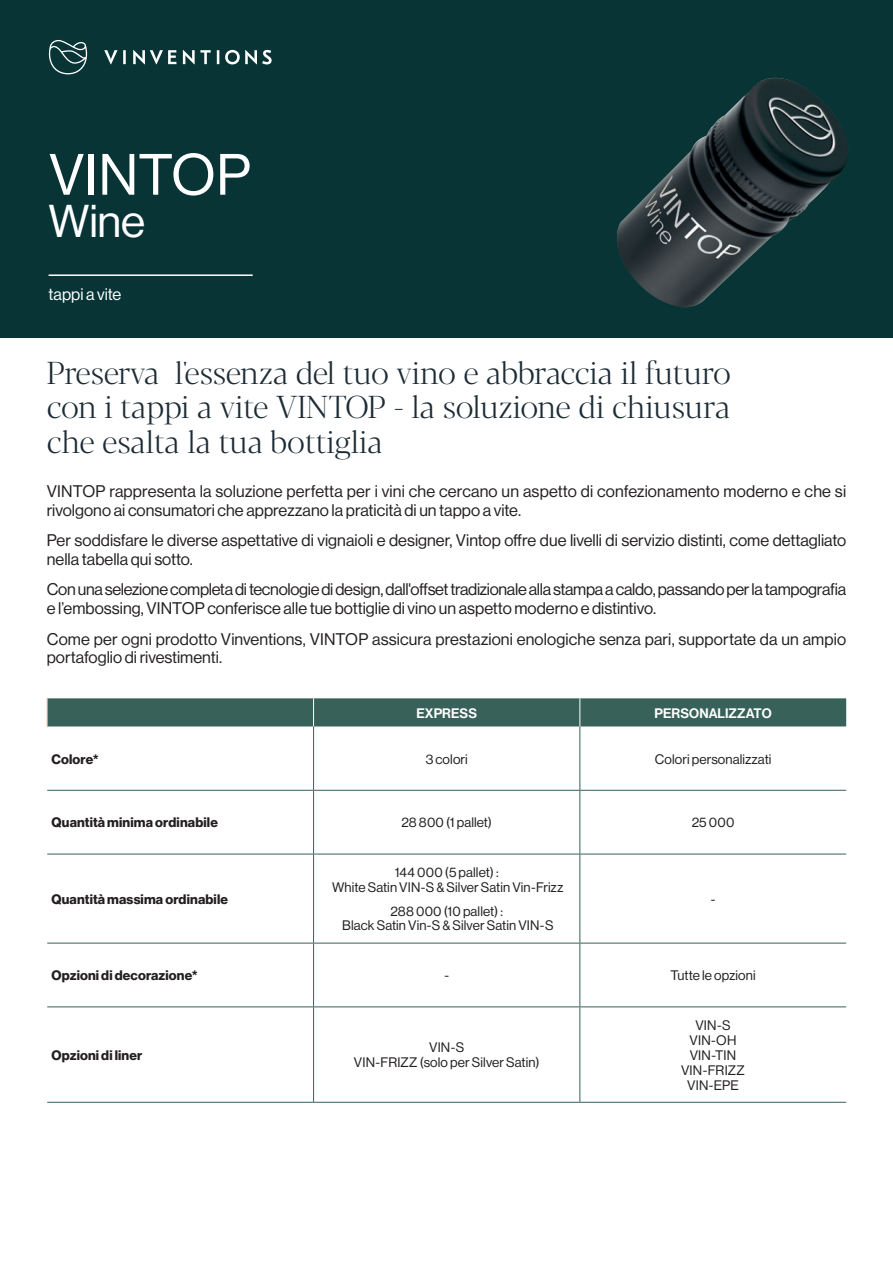
<style>
.page{position:relative;width:893px;height:1263px;background:#fff}
.page>*{position:absolute;margin:0;border:0;box-sizing:border-box;transform-origin:0 0}
.t1{font:57px "N Haas Grotesk DS Pro 55 Rg";letter-spacing:.01em;color:#fff}
.t2{font:45px "N Haas Grotesk DS Pro 55 Rg";color:#fff}
.t3{font:31.5px/34.5px "Vinventions Display";color:#1c2b34;text-align:justify}
.t4{font:16.5px/18.1px "N Haas Grotesk DS Pro 55 Rg";color:#231f20}
.t5{font:16.5px "N Haas Grotesk DS Pro 55 Rg";color:#fff}
.t6{font:13.5px/14.9px "N Haas Grotesk DS Pro 55 Rg";letter-spacing:.01em;color:#231f20;text-align:center}
.t7{font:13.5px "N Haas Grotesk DS Pro 75 Bd";letter-spacing:.01em;color:#231f20}
.t8{font:13.5px "N Haas Grotesk DS Pro 65 Md";letter-spacing:.005em;color:#fff}
</style>
<div class="page">
<div style="left:0;top:0;width:893px;height:338px;background:#083436"></div>
<svg style="left:49px;top:40px;width:38px;height:34px"></svg>
<svg style="left:104px;top:50px;width:168px;height:14px"></svg>
<div style="left:47px;top:698px;width:799px;height:28px;background:#376159"></div>
<hr style="left:313px;top:726px;width:1px;height:64px;background:#376159">
<hr style="left:579px;top:726px;width:1px;height:64px;background:#376159">
<hr style="left:47px;top:790px;width:267px;height:1px;background:#376159">
<hr style="left:314px;top:790px;width:266px;height:1px;background:#376159">
<hr style="left:313px;top:791px;width:1px;height:63px;background:#376159">
<hr style="left:580px;top:790px;width:266px;height:1px;background:#376159">
<hr style="left:579px;top:791px;width:1px;height:63px;background:#376159">
<hr style="left:47px;top:854px;width:267px;height:1px;background:#376159">
<hr style="left:314px;top:854px;width:266px;height:1px;background:#376159">
<hr style="left:313px;top:854px;width:1px;height:89px;background:#376159">
<hr style="left:580px;top:854px;width:266px;height:1px;background:#376159">
<hr style="left:579px;top:854px;width:1px;height:89px;background:#376159">
<hr style="left:47px;top:943px;width:267px;height:1px;background:#376159">
<hr style="left:314px;top:943px;width:266px;height:1px;background:#376159">
<hr style="left:313px;top:943px;width:1px;height:63px;background:#376159">
<hr style="left:580px;top:943px;width:266px;height:1px;background:#376159">
<hr style="left:579px;top:943px;width:1px;height:63px;background:#376159">
<hr style="left:47px;top:1006px;width:267px;height:1px;background:#376159">
<hr style="left:314px;top:1006px;width:266px;height:1px;background:#376159">
<hr style="left:313px;top:1007px;width:1px;height:95px;background:#376159">
<hr style="left:580px;top:1006px;width:266px;height:1px;background:#376159">
<hr style="left:579px;top:1007px;width:1px;height:95px;background:#376159">
<hr style="left:47px;top:1102px;width:267px;height:1px;background:#376159">
<hr style="left:314px;top:1102px;width:266px;height:1px;background:#376159">
<hr style="left:580px;top:1102px;width:266px;height:1px;background:#376159">
<img style="left:617px;top:78px;width:231px;height:230px">
<hr style="left:49px;top:274px;width:204px;height:2px;background:#fff">
<h1 class="t1" style="left:49px;top:142px;width:203px">VINTOP</h1>
<h2 class="t2" style="left:49px;top:195px;width:98px">Wine</h2>
<p class="t5" style="left:49px;top:285px;width:74px">tappi a vite</p>
<h3 class="t3" style="left:47px;top:356px;width:686px">Preserva l'essenza del tuo vino e abbraccia il futuro con i tappi a vite VINTOP - la soluzione di chiusura che esalta la tua bottiglia</h3>
<p class="t4" style="left:47px;top:483px;width:801px">VINTOP rappresenta la soluzione perfetta per i vini che cercano un aspetto di confezionamento moderno e che si rivolgono ai consumatori che apprezzano la praticità di un tappo a vite.</p>
<p class="t4" style="left:47px;top:532px;width:801px">Per soddisfare le diverse aspettative di vignaioli e designer, Vintop offre due livelli di servizio distinti, come dettagliato nella tabella qui sotto.</p>
<p class="t4" style="left:47px;top:581px;width:801px">Con una selezione completa di tecnologie di design, dall'offset tradizionale alla stampa a caldo, passando per la tampografia e l’embossing, VINTOP conferisce alle tue bottiglie di vino un aspetto moderno e distintivo.</p>
<p class="t4" style="left:47px;top:630px;width:801px">Come per ogni prodotto Vinventions, VINTOP assicura prestazioni enologiche senza pari, supportate da un ampio portafoglio di rivestimenti.</p>
<p class="t8" style="left:416px;top:705px;width:62px">EXPRESS</p>
<p class="t8" style="left:654px;top:705px;width:119px">PERSONALIZZATO</p>
<p class="t7" style="left:51px;top:751px;width:49px">Colore*</p>
<p class="t6" style="left:426px;top:751px;width:44px">3 colori</p>
<p class="t6" style="left:655px;top:751px;width:118px">Colori personalizzati</p>
<p class="t7" style="left:51px;top:815px;width:168px">Quantità minima ordinabile</p>
<p class="t6" style="left:401px;top:815px;width:92px">28 800 (1 pallet)</p>
<p class="t6" style="left:692px;top:815px;width:44px">25 000</p>
<p class="t7" style="left:51px;top:891px;width:178px">Quantità massima ordinabile</p>
<p class="t6" style="left:332px;top:865px;width:233px">144 000 (5 pallet) :<br>White Satin VIN-S &amp; Silver Satin Vin-Frizz</p>
<p class="t6" style="left:342px;top:903px;width:213px">288 000 (10 pallet) :<br>Black Satin Vin-S &amp; Silver Satin VIN-S</p>
<p class="t6" style="left:711px;top:892px;width:6px">-</p>
<p class="t7" style="left:51px;top:967px;width:148px">Opzioni di decorazione*</p>
<p class="t6" style="left:444px;top:968px;width:6px">-</p>
<p class="t6" style="left:670px;top:968px;width:87px">Tutte le opzioni</p>
<p class="t7" style="left:51px;top:1047px;width:92px">Opzioni di liner</p>
<p class="t6" style="left:354px;top:1040px;width:187px">VIN-S<br>VIN-FRIZZ (solo per Silver Satin)</p>
<p class="t6" style="left:681px;top:1018px;width:65px">VIN-S<br>VIN-OH<br>VIN-TIN<br>VIN-FRIZZ<br>VIN-EPE</p>
</div>
